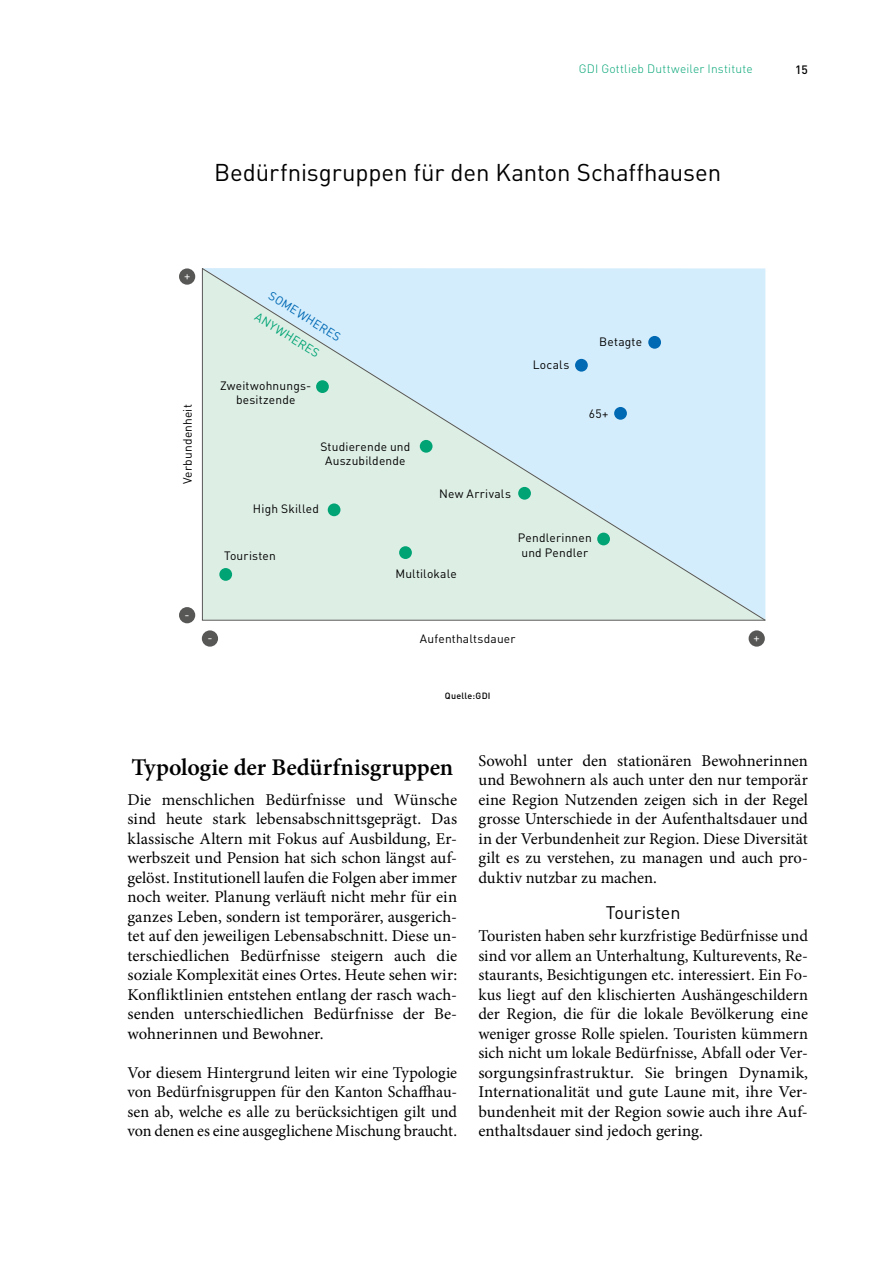
<style>
.page{position:relative;width:893px;height:1263px;background:#fff}
.page>*{position:absolute;margin:0;border:0;box-sizing:border-box;transform-origin:0 0}
.t1{font:24px "DIN";letter-spacing:-.005em;color:#000}
.t2{font:600 24px "Minion Pro";color:#000}
.t3{font:18px "DIN";letter-spacing:-.005em;color:#000}
.t4{font:16.5px/19.5px "Minion Pro";color:#000;text-align:justify}
.t5{font:12px/14.4px "DIN";letter-spacing:.015em;color:#000;text-align:center}
.t6{font:300 12px "DIN";letter-spacing:.015em;color:#00a474}
.t7{font:12px "DIN";letter-spacing:.035em;color:#000}
.t8{font:12px "DIN";color:#0069b4}
.t9{font:12px "DIN";color:#00a474}
.t10{font:12px "DIN";color:#fff}
.t11{font:500 12px "DIN";color:#000}
.t12{font:500 9px "DIN";letter-spacing:.03em;color:#000}
</style>
<div class="page">
<div style="left:179px;top:268px;width:16px;height:17px;background:#575756;border-radius:50%"></div>
<div style="left:202px;top:630px;width:16px;height:17px;background:#575756;border-radius:50%"></div>
<div style="left:179px;top:607px;width:16px;height:16px;background:#575756;border-radius:50%"></div>
<div style="left:749px;top:630px;width:16px;height:17px;background:#575756;border-radius:50%"></div>
<svg style="left:201px;top:268px;width:565px;height:353px;background:#d5ebee"></svg>
<p class="t6" style="left:579px;top:62px;width:175px">GDI Gottlieb Duttweiler Institute</p>
<p class="t11" style="left:795px;top:62px;width:14px">15</p>
<h1 class="t1" style="left:214px;top:157px;width:508px">Bedürfnisgruppen für den Kanton Schaffhausen</h1>
<p class="t10" style="left:184px;top:268px;width:8px">+</p>
<p class="t5" style="left:180px;top:484px;width:82px;rotate:-90deg">Verbundenheit</p>
<p class="t10" style="left:185px;top:607px;width:7px">-</p>
<p class="t8" style="left:274px;top:288px;width:84px;rotate:32deg">SOMEWHERES</p>
<p class="t9" style="left:260px;top:309px;width:75px;rotate:32deg">ANYWHERES</p>
<p class="t5" style="left:220px;top:378px;width:93px">Zweitwohnungs&shy;besitzende</p>
<p class="t5" style="left:320px;top:439px;width:91px">Studierende und<br>Auszubildende</p>
<p class="t5" style="left:533px;top:357px;width:38px">Locals</p>
<p class="t5" style="left:599px;top:334px;width:44px">Betagte</p>
<p class="t5" style="left:589px;top:406px;width:21px">65+</p>
<p class="t5" style="left:253px;top:501px;width:67px">High Skilled</p>
<p class="t5" style="left:224px;top:548px;width:53px">Touristen</p>
<p class="t7" style="left:439px;top:486px;width:73px">New Arrivals</p>
<p class="t5" style="left:395px;top:566px;width:63px">Multilokale</p>
<p class="t5" style="left:518px;top:530px;width:76px">Pendlerinnen und Pendler</p>
<p class="t10" style="left:207px;top:630px;width:7px">-</p>
<p class="t5" style="left:420px;top:631px;width:97px">Aufenthaltsdauer</p>
<p class="t12" style="left:445px;top:690px;width:47px">Quelle:GDI</p>
<p class="t10" style="left:754px;top:630px;width:8px">+</p>
<h1 class="t2" style="left:131px;top:750px;width:323px">Typologie der Bedürfnisgruppen</h1>
<p class="t4" style="left:128px;top:790px;width:331px">Die menschlichen Bedürfnisse und Wünsche sind heute stark lebensabschnittsgeprägt. Das klassische Altern mit Fokus auf Ausbildung, Er&shy;werbszeit und Pension hat sich schon längst auf&shy;gelöst. Institutionell laufen die Folgen aber immer noch weiter. Planung verläuft nicht mehr für ein ganzes Leben, sondern ist temporärer, ausgerich&shy;tet auf den jeweiligen Lebensabschnitt. Diese un&shy;terschiedlichen Bedürfnisse steigern auch die soziale Komplexität eines Ortes. Heute sehen wir:<br>Konfliktlinien entstehen entlang der rasch wach&shy;senden unterschiedlichen Bedürfnisse der Be&shy;wohnerinnen und Bewohner.</p>
<p class="t4" style="left:128px;top:1063px;width:331px">Vor diesem Hintergrund leiten wir eine Typologie von Bedürfnisgruppen für den Kanton Schaffhau&shy;sen ab, welche es alle zu berücksichtigen gilt und von denen es eine ausgeglichene Mischung braucht.</p>
<p class="t4" style="left:478px;top:751px;width:331px">Sowohl unter den stationären Bewohnerinnen und Bewohnern als auch unter den nur temporär eine Region Nutzenden zeigen sich in der Regel grosse Unterschiede in der Aufenthaltsdauer und in der Verbundenheit zur Region. Diese Diversität gilt es zu verstehen, zu managen und auch pro&shy;duktiv nutzbar zu machen.</p>
<p class="t3" style="left:606px;top:901px;width:76px">Touristen</p>
<p class="t4" style="left:478px;top:926px;width:331px">Touristen haben sehr kurzfristige Bedürfnisse und sind vor allem an Unterhaltung, Kulturevents, Re&shy;staurants, Besichtigungen etc. interessiert. Ein Fo&shy;kus liegt auf den klischierten Aushängeschildern der Region, die für die lokale Bevölkerung eine weniger grosse Rolle spielen. Touristen kümmern sich nicht um lokale Bedürfnisse, Abfall oder Ver&shy;sorgungsinfrastruktur. Sie bringen Dynamik, Internationalität und gute Laune mit, ihre Ver&shy;bundenheit mit der Region sowie auch ihre Auf&shy;enthaltsdauer sind jedoch gering.</p>
</div>
